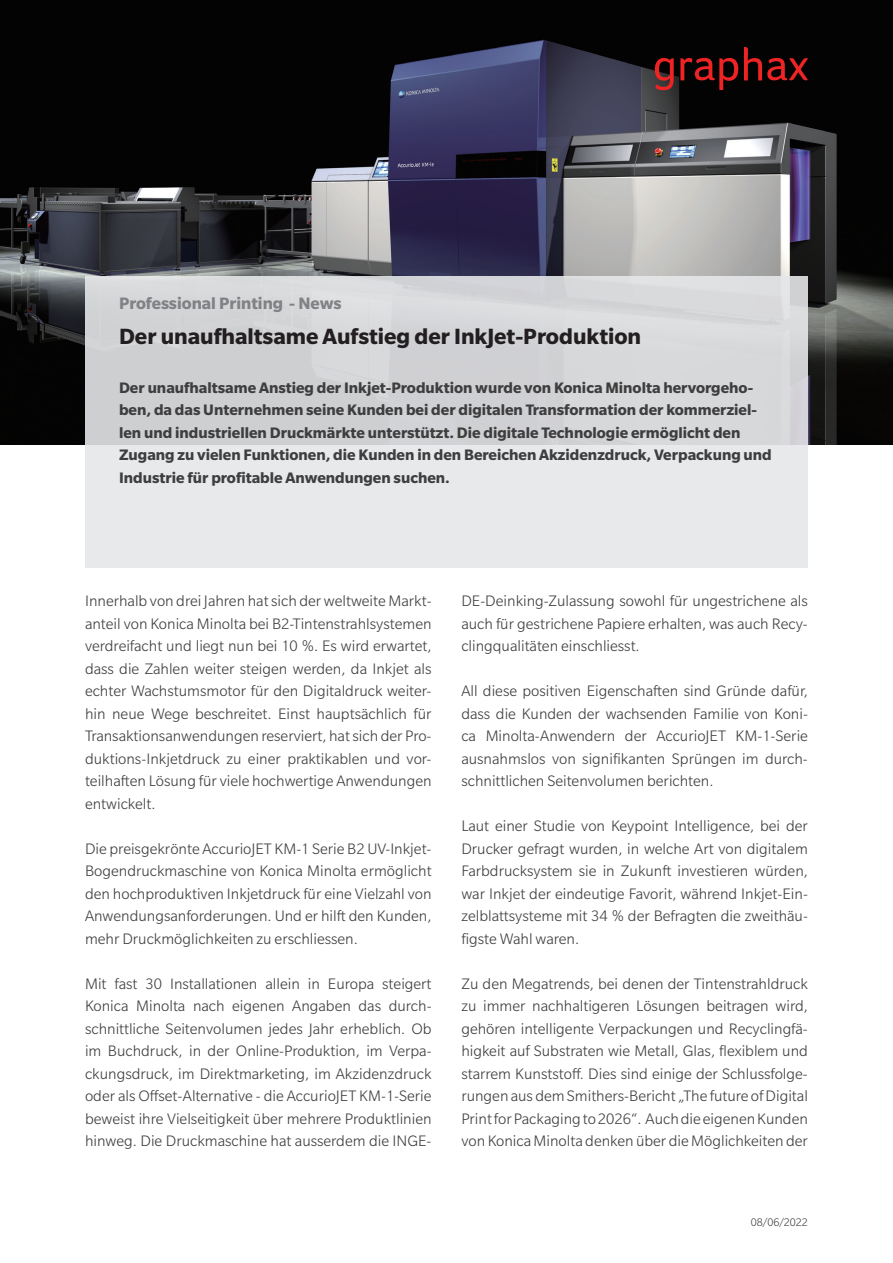
<style>
.page{position:relative;width:893px;height:1263px;background:#fff}
.page>*{position:absolute;margin:0;border:0;box-sizing:border-box;transform-origin:0 0}
.t1{font:700 24px "Slate Pro";color:#231f20}
.t2{font:700 18px "Slate Pro";color:#808285}
.t3{font:300 16.5px/22.5px "Slate Pro";color:#3e3e3f;text-align:justify}
.t4{font:700 16.5px/22.5px "Slate Pro";color:#3e3e3f}
.t5{font:300 12px "Slate Pro";color:#3e3e3f}
</style>
<div class="page">
<img style="left:0;top:0;width:893px;height:444px">
<svg style="left:85px;top:276px;width:723px;height:292px;background:#dcdddf"></svg>
<svg style="left:744px;top:47px;width:64px;height:33px;background:#490c0c"></svg>
<svg style="left:680px;top:58px;width:58px;height:32px;background:#4e0d0d"></svg>
<svg style="left:655px;top:58px;width:19px;height:32px"></svg>
<p class="t2" style="left:119px;top:294px;width:224px">Professional Printing - News</p>
<h1 class="t1" style="left:119px;top:323px;width:524px">Der unaufhaltsame Aufstieg der InkJet-Produktion</h1>
<p class="t4" style="left:119px;top:376px;width:654px">Der unaufhaltsame Anstieg der Inkjet-Produktion wurde von Konica Minolta hervorgeho&shy;ben, da das Unternehmen seine Kunden bei der digitalen Transformation der kommerziel&shy;len und industriellen Druckmärkte unterstützt. Die digitale Technologie ermöglicht den Zugang zu vielen Funktionen, die Kunden in den Bereichen Akzidenzdruck, Verpackung und Industrie für profitable Anwendungen suchen.</p>
<p class="t3" style="left:85px;top:590px;width:348px">Innerhalb von drei Jahren hat sich der weltweite Markt&shy;anteil von Konica Minolta bei B2-Tintenstrahlsystemen verdreifacht und liegt nun bei 10 %. Es wird erwartet, dass die Zahlen weiter steigen werden, da Inkjet als echter Wachstumsmotor für den Digitaldruck weiter&shy;hin neue Wege beschreitet. Einst hauptsächlich für Transaktionsanwendungen reserviert, hat sich der Pro&shy;duktions-Inkjetdruck zu einer praktikablen und vor&shy;teilhaften Lösung für viele hochwertige Anwendungen entwickelt.</p>
<p class="t3" style="left:85px;top:837px;width:348px">Die preisgekrönte AccurioJET KM-1 Serie B2 UV-Inkjet-Bogendruckmaschine von Konica Minolta ermöglicht den hochproduktiven Inkjetdruck für eine Vielzahl von Anwendungsanforderungen. Und er hilft den Kunden, mehr Druckmöglichkeiten zu erschliessen.</p>
<p class="t3" style="left:85px;top:972px;width:348px">Mit fast 30 Installationen allein in Europa steigert Konica Minolta nach eigenen Angaben das durch&shy;schnittliche Seitenvolumen jedes Jahr erheblich. Ob im Buchdruck, in der Online-Produktion, im Verpa&shy;ckungsdruck, im Direktmarketing, im Akzidenzdruck oder als Offset-Alternative - die AccurioJET KM-1-Serie beweist ihre Vielseitigkeit über mehrere Produktlinien hinweg. Die Druckmaschine hat ausserdem die INGE-</p>
<p class="t3" style="left:461px;top:590px;width:348px">DE-Deinking-Zulassung sowohl für ungestrichene als auch für gestrichene Papiere erhalten, was auch Recy&shy;clingqualitäten einschliesst.</p>
<p class="t3" style="left:461px;top:680px;width:348px">All diese positiven Eigenschaften sind Gründe dafür, dass die Kunden der wachsenden Familie von Koni&shy;ca Minolta-Anwendern der AccurioJET KM-1-Serie ausnahmslos von signifikanten Sprüngen im durch&shy;schnittlichen Seitenvolumen berichten.</p>
<p class="t3" style="left:461px;top:815px;width:348px">Laut einer Studie von Keypoint Intelligence, bei der Drucker gefragt wurden, in welche Art von digitalem Farbdrucksystem sie in Zukunft investieren würden, war Inkjet der eindeutige Favorit, während Inkjet-Ein&shy;zelblattsysteme mit 34 % der Befragten die zweithäu&shy;figste Wahl waren.</p>
<p class="t3" style="left:461px;top:972px;width:348px">Zu den Megatrends, bei denen der Tintenstrahldruck zu immer nachhaltigeren Lösungen beitragen wird, gehören intelligente Verpackungen und Recyclingfä&shy;higkeit auf Substraten wie Metall, Glas, flexiblem und starrem Kunststoff. Dies sind einige der Schlussfolge&shy;rungen aus dem Smithers-Bericht „The future of Digital Print for Packaging to 2026“. Auch die eigenen Kunden von Konica Minolta denken über die Möglichkeiten der</p>
<p class="t5" style="left:751px;top:1216px;width:58px">08/06/2022</p>
</div>
